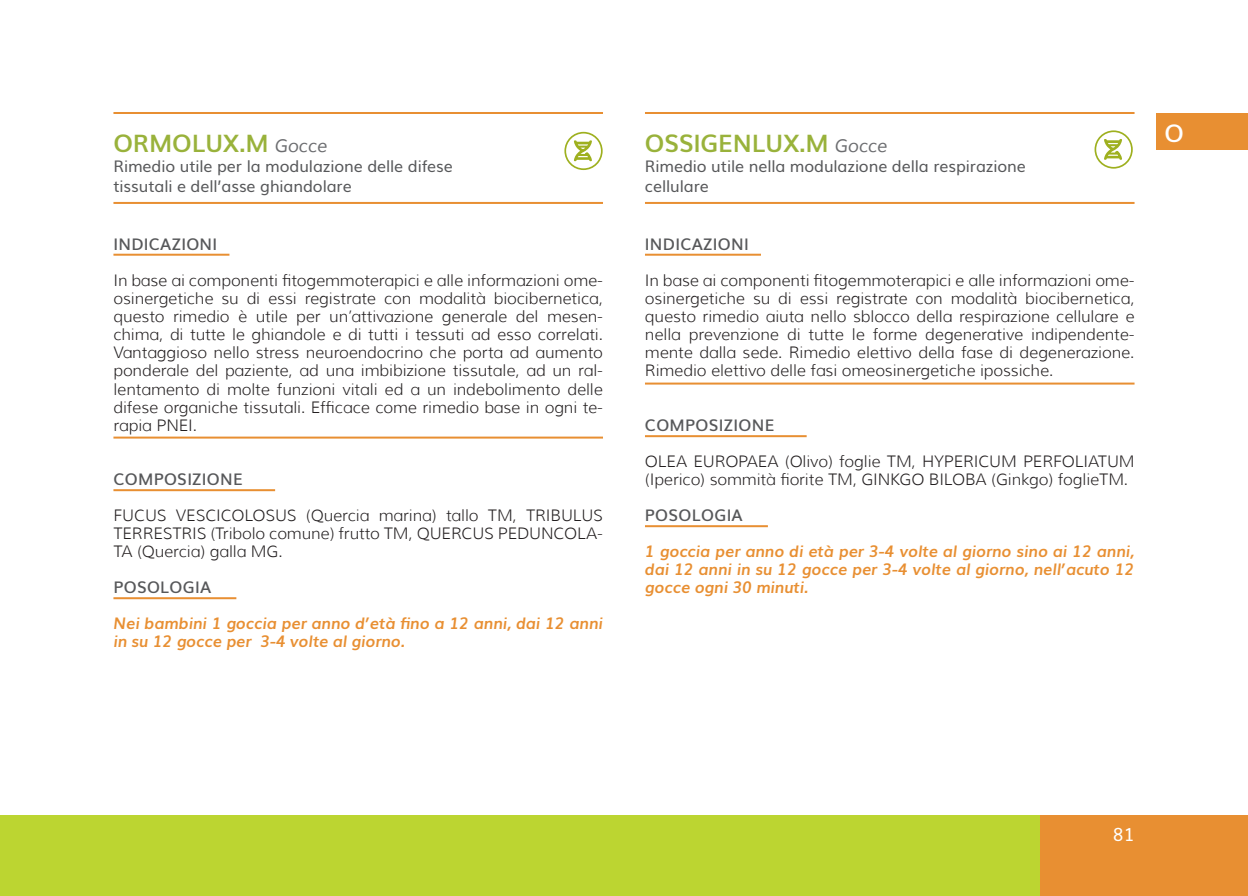
<style>
.page{position:relative;width:1248px;height:896px;background:#fff}
.page>*{position:absolute;margin:0;border:0;box-sizing:border-box;transform-origin:0 0}
.t1{font:700 24px "Muli";letter-spacing:-.005em;color:#99b23b}
.t2{font:600 24px "Muli";color:#fff}
.t3{font:18px "Muli";color:#fff}
.t4{font:300 16px/18px "Muli";letter-spacing:-.005em;color:#231f20;text-align:justify}
.t5{font:italic 700 16px/18px "Muli";letter-spacing:-.005em;color:#e88f32}
.Sottotitolo_nome{font:16px "Muli";letter-spacing:-.005em;color:#57585a}
.t6{font:600 16px "Muli";letter-spacing:.02em;color:#57585a}
.s1{font-weight:400;font-style:italic;font-size:18px;color:#6c6d70}
</style>
<div class="page">
<div style="left:0;top:815px;width:1040px;height:81px;background:#bcd531"></div>
<div style="left:1040px;top:815px;width:207px;height:81px;background:#e88f32"></div>
<hr style="left:113px;top:112px;width:490px;height:2px;background:#e88f32">
<hr style="left:113px;top:202px;width:490px;height:2px;background:#e88f32">
<hr style="left:113px;top:254px;width:116px;height:2px;background:#e88f32">
<hr style="left:113px;top:436px;width:490px;height:2px;background:#e88f32">
<hr style="left:113px;top:489px;width:162px;height:2px;background:#e88f32">
<hr style="left:113px;top:597px;width:123px;height:2px;background:#e88f32">
<hr style="left:645px;top:112px;width:489px;height:2px;background:#e88f32">
<hr style="left:645px;top:202px;width:489px;height:2px;background:#e88f32">
<hr style="left:645px;top:254px;width:116px;height:2px;background:#e88f32">
<hr style="left:645px;top:382px;width:489px;height:2px;background:#e88f32">
<hr style="left:645px;top:435px;width:161px;height:2px;background:#e88f32">
<hr style="left:645px;top:525px;width:122px;height:2px;background:#e88f32">
<svg style="left:564px;top:132px;width:38px;height:38px"></svg>
<div style="left:566px;top:133px;width:35px;height:35px;background:#fff;border-radius:50%"></div>
<svg style="left:573px;top:140px;width:19px;height:21px"></svg>
<svg style="left:1094px;top:130px;width:38px;height:39px"></svg>
<div style="left:1096px;top:132px;width:34px;height:35px;background:#fff;border-radius:50%"></div>
<svg style="left:1104px;top:139px;width:18px;height:21px"></svg>
<div style="left:1155px;top:113px;width:92px;height:37px;background:#e88f32"></div>
<p class="t1" style="left:113px;top:124px;width:215px">ORMOLUX.M <span class="s1">Gocce</span></p>
<p class="Sottotitolo_nome" style="left:113px;top:154px;width:341px">Rimedio utile per la modulazione delle difese</p>
<p class="Sottotitolo_nome" style="left:113px;top:174px;width:240px">tissutali e dell’asse ghiandolare</p>
<p class="t6" style="left:113px;top:232px;width:105px">INDICAZIONI</p>
<p class="t4" style="left:113px;top:272px;width:491px">In base ai componenti fitogemmoterapici e alle informazioni ome&shy;osinergetiche su di essi registrate con modalità biocibernetica, questo rimedio è utile per un’attivazione generale del mesen&shy;chima, di tutte le ghiandole e di tutti i tessuti ad esso correlati.<br>Vantaggioso nello stress neuroendocrino che porta ad aumento ponderale del paziente, ad una imbibizione tissutale, ad un ral&shy;lentamento di molte funzioni vitali ed a un indebolimento delle difese organiche tissutali. Efficace come rimedio base in ogni te&shy;rapia PNEI.</p>
<p class="t6" style="left:113px;top:466px;width:131px">COMPOSIZIONE</p>
<p class="t4" style="left:113px;top:506px;width:491px">FUCUS VESCICOLOSUS (Quercia marina) tallo TM, TRIBULUS TERRESTRIS (Tribolo comune) frutto TM, QUERCUS PEDUNCOLA-TA (Quercia) galla MG.</p>
<p class="t6" style="left:113px;top:574px;width:99px">POSOLOGIA</p>
<p class="t5" style="left:113px;top:613px;width:491px">Nei bambini 1 goccia per anno d’età fino a 12 anni, dai 12 anni in su 12 gocce per 3-4 volte al giorno.</p>
<p class="t1" style="left:645px;top:124px;width:244px">OSSIGENLUX.M <span class="s1">Gocce</span></p>
<p class="Sottotitolo_nome" style="left:645px;top:154px;width:382px">Rimedio utile nella modulazione della respirazione</p>
<p class="Sottotitolo_nome" style="left:645px;top:174px;width:66px">cellulare</p>
<p class="t6" style="left:645px;top:232px;width:105px">INDICAZIONI</p>
<p class="t4" style="left:645px;top:272px;width:491px">In base ai componenti fitogemmoterapici e alle informazioni ome&shy;osinergetiche su di essi registrate con modalità biocibernetica, questo rimedio aiuta nello sblocco della respirazione cellulare e nella prevenzione di tutte le forme degenerative indipendente&shy;mente dalla sede. Rimedio elettivo della fase di degenerazione.<br>Rimedio elettivo delle fasi omeosinergetiche ipossiche.</p>
<p class="t6" style="left:645px;top:412px;width:131px">COMPOSIZIONE</p>
<p class="t4" style="left:645px;top:452px;width:491px">OLEA EUROPAEA (Olivo) foglie TM, HYPERICUM PERFOLIATUM (Iperico) sommità fiorite TM, GINKGO BILOBA (Ginkgo) foglieTM.</p>
<p class="t6" style="left:645px;top:502px;width:99px">POSOLOGIA</p>
<p class="t5" style="left:645px;top:541px;width:491px;text-align:justify">1 goccia per anno di età per 3-4 volte al giorno sino ai 12 anni, dai 12 anni in su 12 gocce per 3-4 volte al giorno, nell’acuto 12 gocce ogni 30 minuti.</p>
<p class="t2" style="left:1164px;top:113px;width:21px">O</p>
<p class="t3" style="left:1112px;top:820px;width:23px">81</p>
</div>
